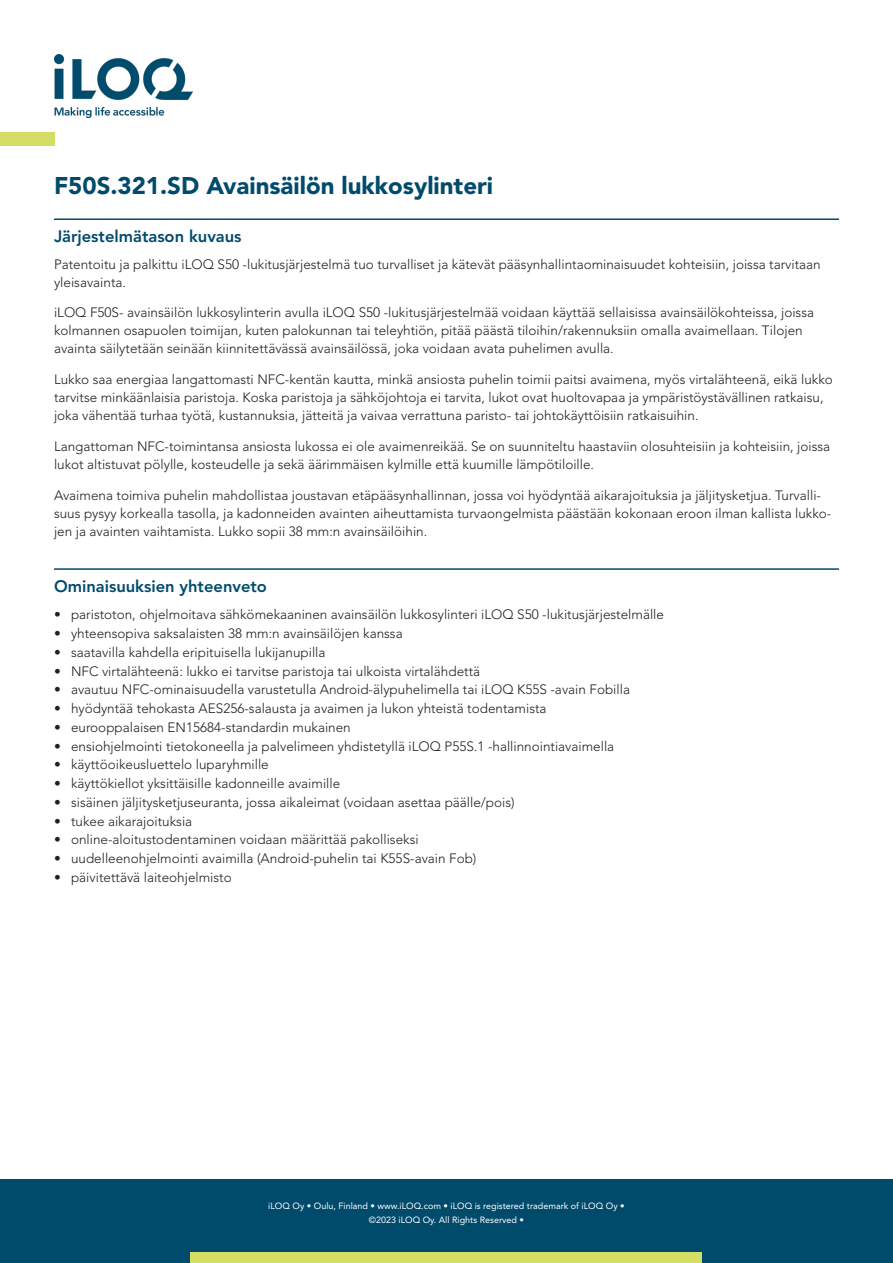
<style>
.page{position:relative;width:893px;height:1263px;background:#fff}
.page>*{position:absolute;margin:0;border:0;box-sizing:border-box;transform-origin:0 0}
.Tuotenimi{font:900 24px "Avenir LT Std";color:#004b6c}
.Otsikko{font:800 16.5px "Avenir LT Std";color:#004b6c}
.fi_FI{font:300 13.5px/18px "Avenir LT Std";color:#231f20}
.t1{font:9px/13.5px "Avenir LT Std";color:#fff;text-align:center}
</style>
<div class="page">
<div style="left:0;top:1179px;width:893px;height:84px;background:#004b6c"></div>
<div style="left:191px;top:1252px;width:511px;height:11px;background:#d4dd64"></div>
<img style="left:54px;top:54px;width:139px;height:64px">
<div style="left:0;top:133px;width:54px;height:13px;background:#d4dd64"></div>
<hr style="left:54px;top:218px;width:785px;height:2px;background:#004b6c">
<hr style="left:54px;top:568px;width:785px;height:2px;background:#004b6c">
<p class="Tuotenimi" style="left:54px;top:171px;width:441px">F50S.321.SD Avainsäilön lukkosylinteri</p>
<p class="Otsikko" style="left:54px;top:227px;width:189px">Järjestelmätason kuvaus</p>
<p class="fi_FI" style="left:54px;top:255px;width:768px">Patentoitu ja palkittu iLOQ S50 -lukitusjärjestelmä tuo turvalliset ja kätevät pääsynhallintaominaisuudet kohteisiin, joissa tarvitaan yleisavainta.</p>
<p class="fi_FI" style="left:54px;top:304px;width:762px">iLOQ F50S- avainsäilön lukkosylinterin avulla iLOQ S50 -lukitusjärjestelmää voidaan käyttää sellaisissa avainsäilökohteissa, joissa kolmannen osapuolen toimijan, kuten palokunnan tai teleyhtiön, pitää päästä tiloihin/rakennuksiin omalla avaimellaan. Tilojen avainta säilytetään seinään kiinnitettävässä avainsäilössä, joka voidaan avata puhelimen avulla.</p>
<p class="fi_FI" style="left:54px;top:371px;width:780px">Lukko saa energiaa langattomasti NFC-kentän kautta, minkä ansiosta puhelin toimii paitsi avaimena, myös virtalähteenä, eikä lukko tarvitse minkäänlaisia paristoja. Koska paristoja ja sähköjohtoja ei tarvita, lukot ovat huoltovapaa ja ympäristöystävällinen ratkaisu, joka vähentää turhaa työtä, kustannuksia, jätteitä ja vaivaa verrattuna paristo- tai johtokäyttöisiin ratkaisuihin.</p>
<p class="fi_FI" style="left:54px;top:437px;width:778px">Langattoman NFC-toimintansa ansiosta lukossa ei ole avaimenreikää. Se on suunniteltu haastaviin olosuhteisiin ja kohteisiin, joissa lukot altistuvat pölylle, kosteudelle ja sekä äärimmäisen kylmille että kuumille lämpötiloille.</p>
<p class="fi_FI" style="left:54px;top:486px;width:779px">Avaimena toimiva puhelin mahdollistaa joustavan etäpääsynhallinnan, jossa voi hyödyntää aikarajoituksia ja jäljitysketjua. Turvalli&shy;suus pysyy korkealla tasolla, ja kadonneiden avainten aiheuttamista turvaongelmista päästään kokonaan eroon ilman kallista lukko&shy;jen ja avainten vaihtamista. Lukko sopii 38 mm:n avainsäilöihin.</p>
<p class="Otsikko" style="left:54px;top:576px;width:214px">Ominaisuuksien yhteenveto</p>
<p class="fi_FI" style="left:54px;top:606px;width:611px">• paristoton, ohjelmoitava sähkömekaaninen avainsäilön lukkosylinteri iLOQ S50 -lukitusjärjestelmälle</p>
<p class="fi_FI" style="left:54px;top:624px;width:350px">• yhteensopiva saksalaisten 38 mm:n avainsäilöjen kanssa</p>
<p class="fi_FI" style="left:54px;top:643px;width:273px">• saatavilla kahdella eripituisella lukijanupilla</p>
<p class="fi_FI" style="left:54px;top:662px;width:428px">• NFC virtalähteenä: lukko ei tarvitse paristoja tai ulkoista virtalähdettä</p>
<p class="fi_FI" style="left:54px;top:681px;width:577px">• avautuu NFC-ominaisuudella varustetulla Android-älypuhelimella tai iLOQ K55S -avain Fobilla</p>
<p class="fi_FI" style="left:54px;top:699px;width:494px">• hyödyntää tehokasta AES256-salausta ja avaimen ja lukon yhteistä todentamista</p>
<p class="fi_FI" style="left:54px;top:718px;width:298px">• eurooppalaisen EN15684-standardin mukainen</p>
<p class="fi_FI" style="left:54px;top:737px;width:562px">• ensiohjelmointi tietokoneella ja palvelimeen yhdistetyllä iLOQ P55S.1 -hallinnointiavaimella</p>
<p class="fi_FI" style="left:54px;top:756px;width:216px">• käyttöoikeusluettelo luparyhmille</p>
<p class="fi_FI" style="left:54px;top:774px;width:288px">• käyttökiellot yksittäisille kadonneille avaimille</p>
<p class="fi_FI" style="left:54px;top:793px;width:462px">• sisäinen jäljitysketjuseuranta, jossa aikaleimat (voidaan asettaa päälle/pois)</p>
<p class="fi_FI" style="left:54px;top:812px;width:140px">• tukee aikarajoituksia</p>
<p class="fi_FI" style="left:54px;top:831px;width:366px">• online-aloitustodentaminen voidaan määrittää pakolliseksi</p>
<p class="fi_FI" style="left:54px;top:849px;width:424px">• uudelleenohjelmointi avaimilla (Android-puhelin tai K55S-avain Fob)</p>
<p class="fi_FI" style="left:54px;top:868px;width:179px">• päivitettävä laiteohjelmisto</p>
<p class="t1" style="left:268px;top:1199px;width:358px">iLOQ Oy • Oulu, Finland • www.iLOQ.com • iLOQ is registered trademark of iLOQ Oy • ©2023 iLOQ Oy. All Rights Reserved •</p>
</div>
